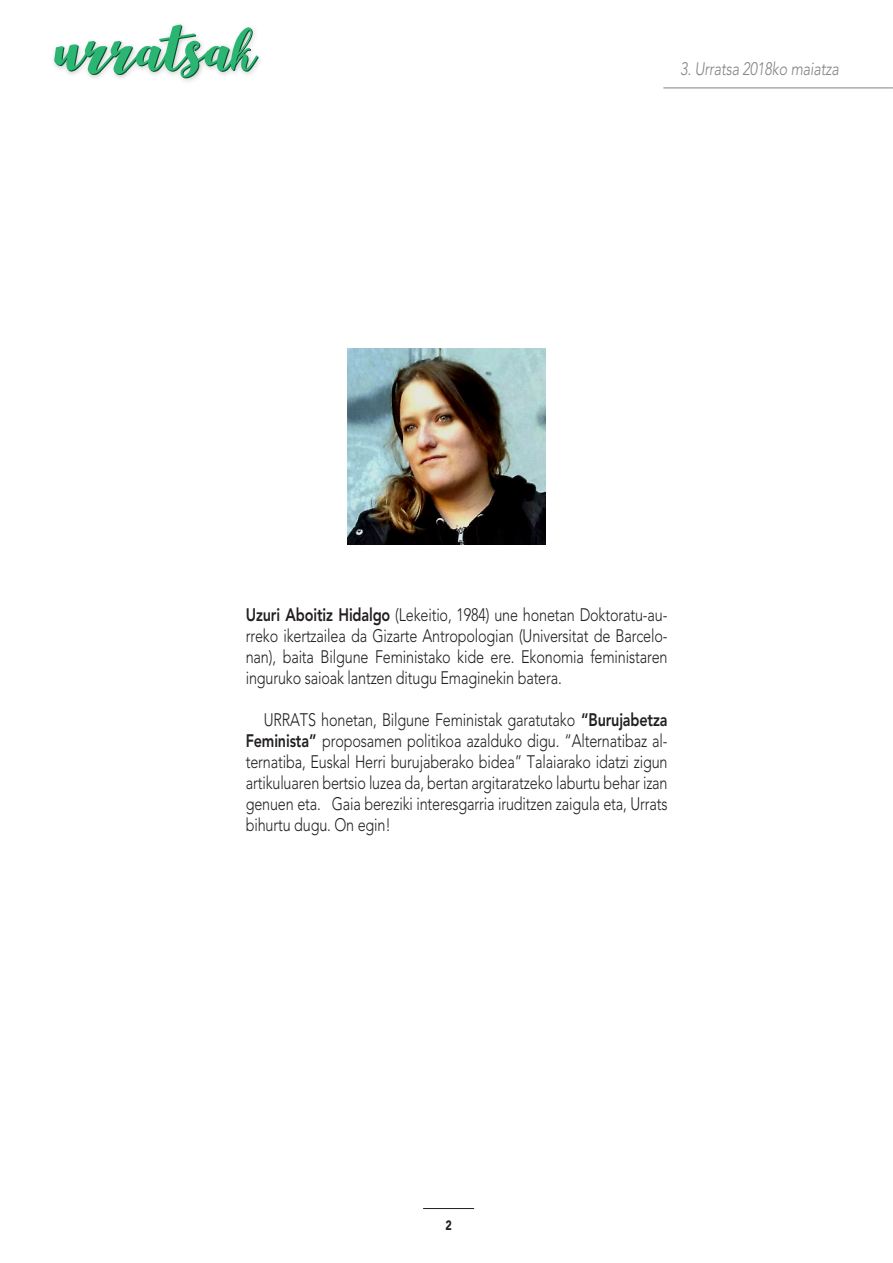
<style>
.page{position:relative;width:893px;height:1263px;background:#fff}
.page>*{position:absolute;margin:0;border:0;box-sizing:border-box;transform-origin:0 0}
.t1{font:88.5px "Aldine";color:#0c6638}
.TESTUA_Bigarrena{font:300 18px/21px "Avenir LT Std";letter-spacing:-.01em;color:#231f20;text-align:justify;scale:.8 1}
.t2{font:italic 300 18px "Avenir LT Std";letter-spacing:-.01em;color:#808285;scale:.8 1}
.ArgazkiOina_MArra_go{font:900 13.5px "Avenir LT Std";color:#231f20;scale:.8 1}
.s1{font-weight:800}
</style>
<div class="page">
<img style="left:53px;top:25px;width:207px;height:57px">
<hr style="left:663px;top:88px;width:230px;height:1px;background:#808285">
<hr style="left:423px;top:1208px;width:51px;height:1px;background:#231f20">
<img style="left:348px;top:348px;width:197px;height:196px">
<h1 class="t1" style="left:55px;top:1px;width:201px">urratsak</h1>
<p class="t2" style="left:680px;top:58px;width:200px">3. Urratsa 2018ko maiatza</p>
<p class="TESTUA_Bigarrena" style="left:246px;top:604px;width:529px"><span class="s1">Uzuri Aboitiz Hidalgo</span> (Lekeitio, 1984) une honetan Doktoratu-au&shy;rreko ikertzailea da Gizarte Antropologian (Universitat de Barcelo&shy;nan), baita Bilgune Feministako kide ere. Ekonomia feministaren inguruko saioak lantzen ditugu Emaginekin batera.</p>
<p class="TESTUA_Bigarrena" style="left:246px;top:709px;width:529px;text-indent:18px">URRATS honetan, Bilgune Feministak garatutako <span class="s1">“Burujabetza Feminista”</span> proposamen politikoa azalduko digu. “Alternatibaz al&shy;ternatiba, Euskal Herri burujaberako bidea” Talaiarako idatzi zigun artikuluaren bertsio luzea da, bertan argitaratzeko laburtu behar izan genuen eta. Gaia bereziki interesgarria iruditzen zaigula eta, Urrats bihurtu dugu. On egin!</p>
<p class="ArgazkiOina_MArra_go" style="left:445px;top:1217px;width:9px">2</p>
</div>
